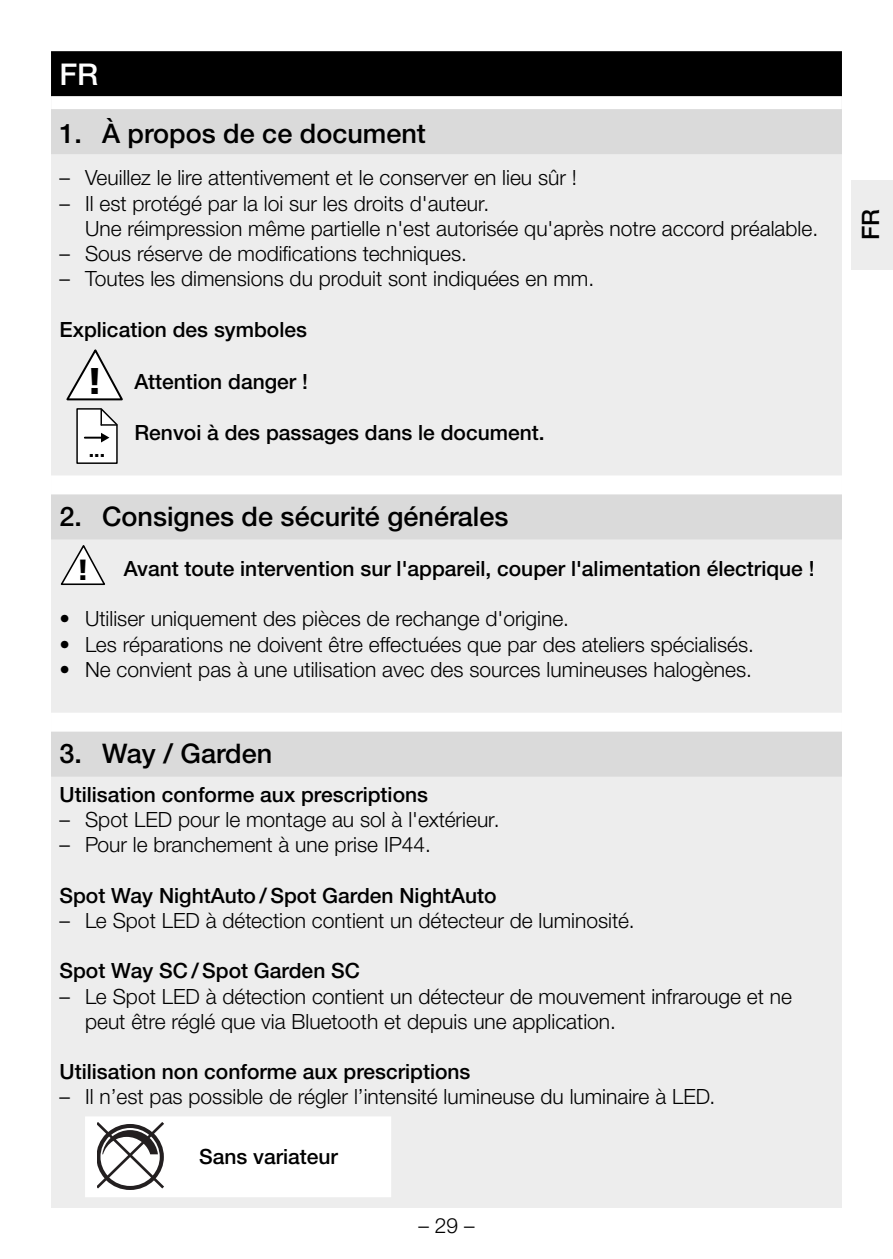
<style>
.page{position:relative;width:893px;height:1259px;background:#fff}
.page>*{position:absolute;margin:0;border:0;box-sizing:border-box;transform-origin:0 0}
.t1{font:500 30px "Helvetica Neue LTW1 G";color:#fff}
.t2{font:500 27px "Helvetica Neue LTW1 G";color:#000}
.t3{font:500 24px "Helvetica Neue LT Std";color:#000}
.t4{font:300 21px/25.2px "Helvetica Neue LTW1 G";color:#000}
.t5{font:500 21px "Helvetica Neue LTW1 G";color:#000}
.t6{font:700 19.5px "Helvetica Neue LT Pro";color:#000}
.s1{font-family:"Frutiger LT Com";font-stretch:condensed}
.s2{font-family:"Frutiger LT Com";font-weight:900;font-size:37.2px}
.s3{font-family:"Frutiger LT Com";font-weight:900;font-size:29.1px}
</style>
<div class="page">
<div style="left:51px;top:51px;width:791px;height:1157px;background:#ededed"></div>
<div style="left:51px;top:51px;width:791px;height:60px;background:#000"></div>
<div style="left:51px;top:96px;width:791px;height:30px;background:#fff"></div>
<div style="left:51px;top:109px;width:791px;height:45px;background:#dadada"></div>
<div style="left:51px;top:475px;width:791px;height:30px;background:#fff"></div>
<div style="left:51px;top:494px;width:791px;height:45px;background:#dadada"></div>
<div style="left:51px;top:712px;width:791px;height:30px;background:#fff"></div>
<div style="left:51px;top:731px;width:791px;height:45px;background:#dadada"></div>
<svg style="left:76px;top:408px;width:42px;height:56px"></svg>
<svg style="left:66px;top:349px;width:57px;height:52px"></svg>
<svg style="left:61px;top:545px;width:44px;height:40px"></svg>
<svg style="left:85px;top:1117px;width:306px;height:80px"></svg>
<div style="left:852px;top:180px;width:41px;height:90px;background:#ededed"></div>
<h1 class="t1" style="left:60px;top:56px;width:40px">FR</h1>
<p class="t2" style="left:60px;top:117px;width:368px">1. À propos de ce document</p>
<p class="t4" style="left:60px;top:165px;width:519px"><span class="s1">–</span> Veuillez le lire attentivement et le conserver en lieu sûr !</p>
<p class="t4" style="left:85px;top:190px;width:735px;text-indent:-26px"><span class="s1">–</span> Il est protégé par la loi sur les droits d'auteur.<br>Une réimpression même partielle n'est autorisée qu'après notre accord préalable.</p>
<p class="t4" style="left:60px;top:241px;width:409px"><span class="s1">–</span> Sous réserve de modifications techniques.</p>
<p class="t4" style="left:60px;top:266px;width:536px"><span class="s1">–</span> Toutes les dimensions du produit sont indiquées en mm.</p>
<p class="t5" style="left:60px;top:316px;width:249px">Explication des symboles</p>
<p class="t5" style="left:86px;top:369px;width:223px"><span class="s2">!</span> Attention danger !</p>
<p class="t5" style="left:135px;top:419px;width:412px">Renvoi à des passages dans le document.</p>
<p class="t6" style="left:89px;top:438px;width:18px">...</p>
<p class="t2" style="left:60px;top:499px;width:450px">2. Consignes de sécurité générales</p>
<p class="t5" style="left:76px;top:556px;width:740px"><span class="s3">!</span> Avant toute intervention sur l'appareil, couper l'alimentation électrique !</p>
<p class="t4" style="left:60px;top:606px;width:511px">• Utiliser uniquement des pièces de rechange d'origine.</p>
<p class="t4" style="left:60px;top:631px;width:696px">• Les réparations ne doivent être effectuées que par des ateliers spécialisés.</p>
<p class="t4" style="left:60px;top:657px;width:694px">• Ne convient pas à une utilisation avec des sources lumineuses halogènes.</p>
<p class="t2" style="left:60px;top:737px;width:214px">3. Way / Garden</p>
<p class="t5" style="left:60px;top:782px;width:370px">Utilisation conforme aux prescriptions</p>
<p class="t4" style="left:60px;top:807px;width:442px"><span class="s1">–</span> Spot LED pour le montage au sol à l'extérieur.</p>
<p class="t4" style="left:60px;top:832px;width:373px"><span class="s1">–</span> Pour le branchement à une prise IP44.</p>
<p class="t5" style="left:60px;top:882px;width:438px">Spot Way NightAuto / Spot Garden NightAuto</p>
<p class="t4" style="left:60px;top:908px;width:577px"><span class="s1">–</span> Le Spot LED à détection contient un détecteur de luminosité.</p>
<p class="t5" style="left:60px;top:958px;width:302px">Spot Way SC / Spot Garden SC</p>
<p class="t4" style="left:85px;top:983px;width:708px;text-indent:-26px"><span class="s1">–</span> Le Spot LED à détection contient un détecteur de mouvement infrarouge et ne peut être réglé que via Bluetooth et depuis une application.</p>
<p class="t5" style="left:60px;top:1059px;width:412px">Utilisation non conforme aux prescriptions</p>
<p class="t4" style="left:60px;top:1084px;width:657px"><span class="s1">–</span> Il n’est pas possible de régler l’intensité lumineuse du luminaire à LED.</p>
<p class="t5" style="left:199px;top:1144px;width:140px">Sans variateur</p>
<p class="t4" style="left:418px;top:1213px;width:58px">– 29 –</p>
<p class="t3" style="left:856px;top:240px;width:33px;rotate:-90deg">FR</p>
</div>
